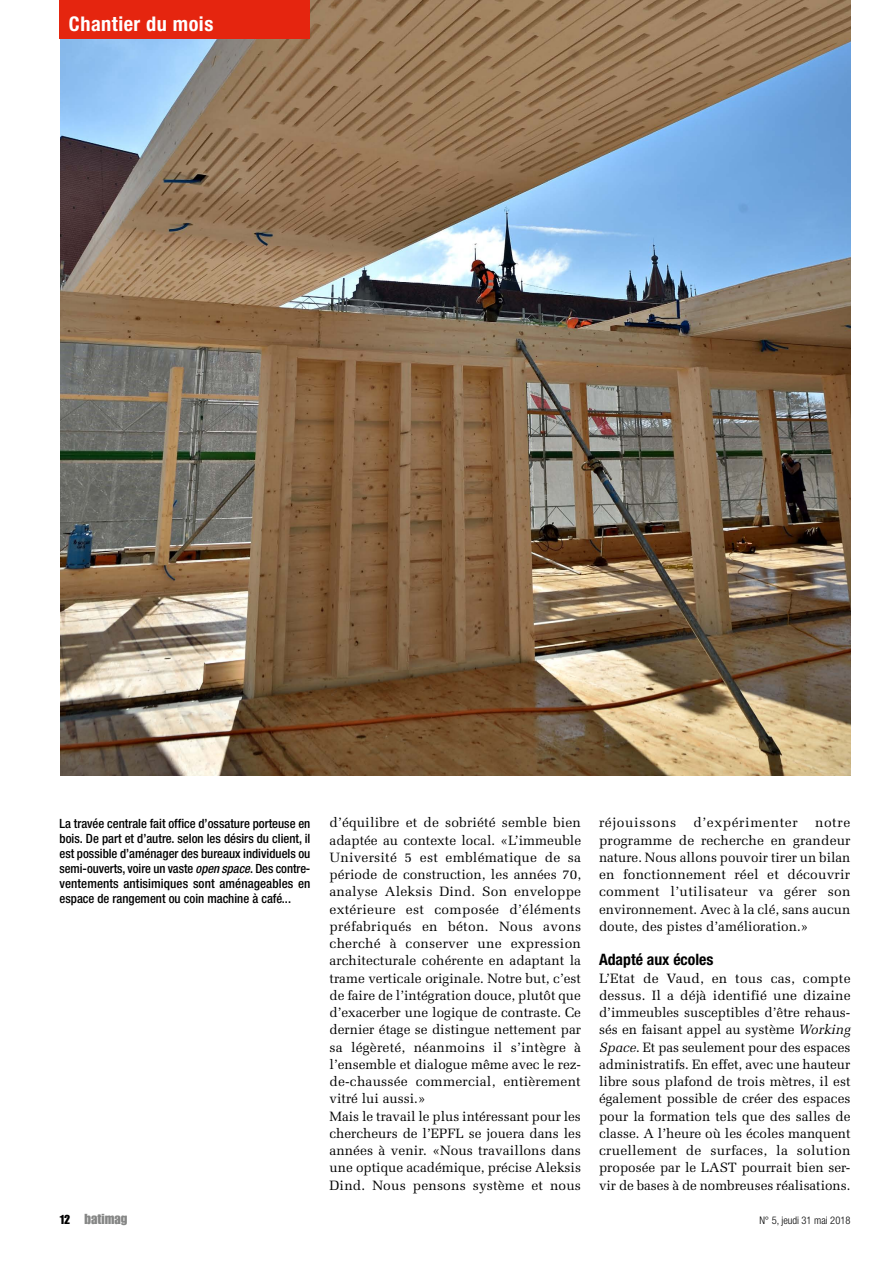
<style>
.page{position:relative;width:893px;height:1263px;background:#fff}
.page>*{position:absolute;margin:0;border:0;box-sizing:border-box;transform-origin:0 0}
.t1{font:700 condensed 20.25px "Helvetica Neue LT Pro";letter-spacing:.025em;color:#fff}
.t2{font:700 condensed 15.75px "Helvetica Neue LT Pro";color:#000}
.t3{font:14.25px "Impact LT Std";color:#868786}
.t4{font:13.5px/17.2px "Melior LT Std";color:#000;text-align:justify}
.t5{font:13.5px "Melior LT Std";letter-spacing:.045em;color:#000}
.t6{font:500 condensed 12.75px/15px "Helvetica Neue LT Pro";color:#000;text-align:justify}
.t7{font:300 condensed 10.5px "Helvetica Neue LT Pro";color:#000}
.s1{font-style:italic}
.s2{font-size:12.75px;color:#000}
</style>
<div class="page">
<img style="left:60px;top:0;width:790px;height:776px">
<div style="left:60px;top:0;width:250px;height:38px;background:#e5250f"></div>
<h1 class="t1" style="left:69px;top:12px;width:146px">Chantier du mois</h1>
<p class="t6" style="left:60px;top:815px;width:252px">La travée centrale fait office d’ossature porteuse en bois. De part et d’autre. selon les désirs du client, il est possible d’aménager des bureaux individuels ou semi-ouverts, voire un vaste <span class="s1">open space</span>. Des contre&shy;ventements antisimiques sont aménageables en espace de rangement ou coin machine à café...</p>
<p class="t4" style="left:330px;top:814px;width:253px;text-align:left">d’équilibre et de sobriété semble bien adaptée au contexte local. «L’immeuble Université 5 est emblématique de sa période de construction, les années 70, analyse Aleksis Dind. Son enveloppe extérieure est composée d’éléments préfabriqués en béton. Nous avons cherché à conserver une expression architecturale cohérente en adaptant la trame verticale originale. Notre but, c’est de faire de l’intégration douce, plutôt que d’exacerber une logique de contraste. Ce dernier étage se distingue nettement par sa légèreté, néanmoins il s’intègre à l’ensemble et dialogue même avec le rez&shy;de-chaussée commercial, entièrement vitré lui aussi.»<br>Mais le travail le plus intéressant pour les chercheurs de l’EPFL se jouera dans les années à venir. «Nous travaillons dans une optique académique, précise Aleksis Dind. Nous pensons système et nous</p>
<p class="t5" style="left:599px;top:815px;width:79px">réjouissons</p>
<p class="t5" style="left:693px;top:815px;width:106px">d’expérimenter</p>
<p class="t4" style="left:599px;top:814px;width:253px;text-indent:216px">notre programme de recherche en grandeur nature. Nous allons pouvoir tirer un bilan en fonctionnement réel et découvrir comment l’utilisateur va gérer son environnement. Avec à la clé, sans aucun doute, des pistes d’amélioration.»</p>
<p class="t2" style="left:599px;top:950px;width:116px">Adapté aux écoles</p>
<p class="t4" style="left:599px;top:969px;width:253px">L’Etat de Vaud, en tous cas, compte dessus. Il a déjà identifié une dizaine d’immeubles susceptibles d’être rehaus&shy;sés en faisant appel au système <span class="s1">Working Space</span>. Et pas seulement pour des espaces administratifs. En effet, avec une hauteur libre sous plafond de trois mètres, il est également possible de créer des espaces pour la formation tels que des salles de classe. A l’heure où les écoles manquent cruellement de surfaces, la solution proposée par le LAST pourrait bien ser&shy;vir de bases à de nombreuses réalisations.</p>
<p class="t3" style="left:60px;top:1211px;width:69px"><span class="s2">12</span> batimag</p>
<p class="t7" style="left:759px;top:1214px;width:93px">N° 5, jeudi 31 mai 2018</p>
</div>
